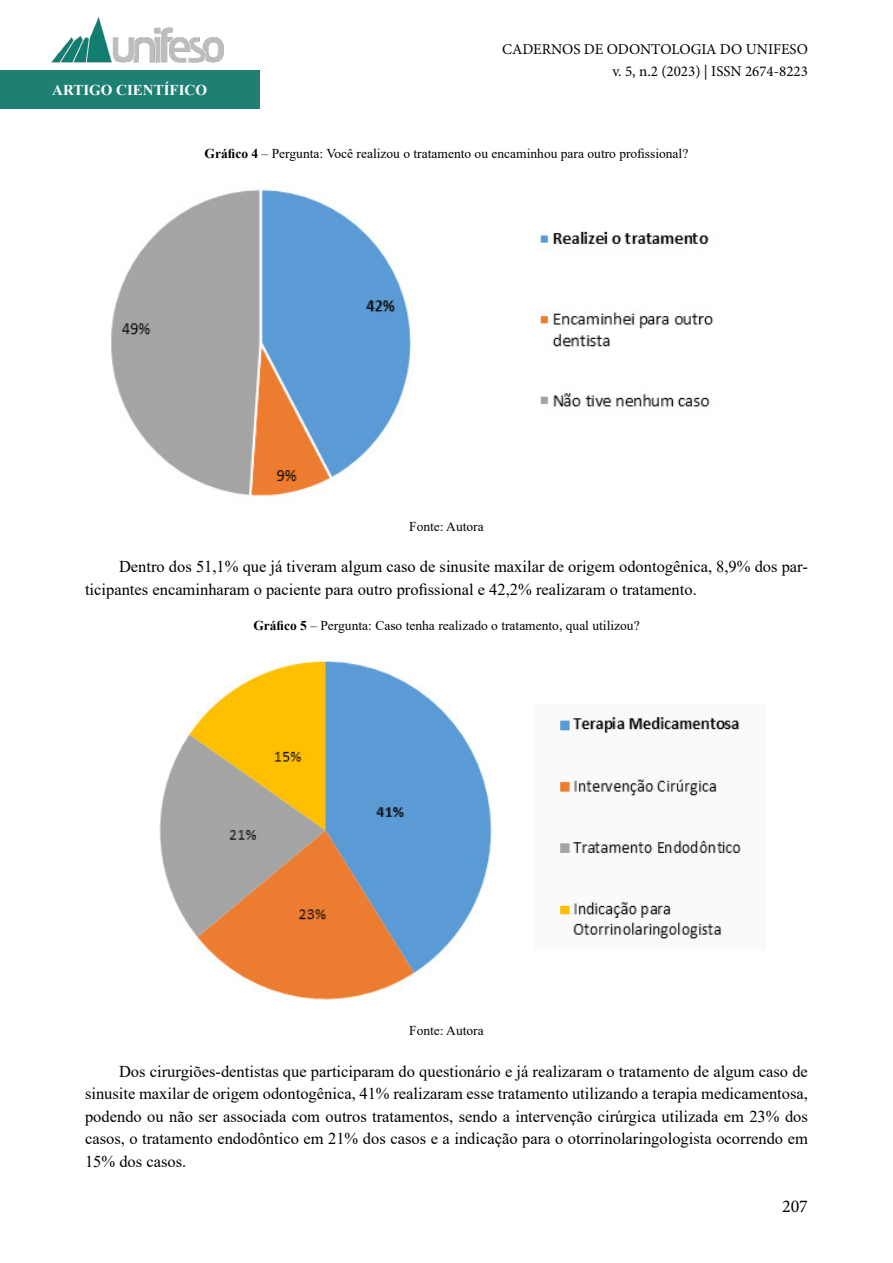
<style>
.page{position:relative;width:893px;height:1263px;background:#fff}
.page>*{position:absolute;margin:0;border:0;box-sizing:border-box;transform-origin:0 0}
.t1{font:18px "Minion Pro";color:#000}
.t2{font:16.5px/22.5px "Times New Roman";color:#000}
.t3{font:15px/22.5px "Minion Pro";color:#000;text-align:right}
.t4{font:700 15px "Times New Roman";color:#fff}
.t5{font:13.5px "Times New Roman";color:#000}
.s1{font-weight:700}
</style>
<div class="page">
<div style="left:0;top:71px;width:259px;height:38px;background:#1e8072"></div>
<img style="left:51px;top:17px;width:173px;height:54px">
<img style="left:111px;top:189px;width:603px;height:312px">
<img style="left:159px;top:656px;width:582px;height:344px">
<p class="t4" style="left:52px;top:79px;width:156px">ARTIGO CIENTÍFICO</p>
<p class="t3" style="left:502px;top:38px;width:307px">CADERNOS DE ODONTOLOGIA DO UNIFESO v. 5, n.2 (2023) | ISSN 2674-8223</p>
<p class="t5" style="left:205px;top:144px;width:485px"><span class="s1">Gráfico 4</span> – Pergunta: Você realizou o tratamento ou encaminhou para outro profissional?</p>
<p class="t5" style="left:409px;top:517px;width:76px">Fonte: Autora</p>
<p class="t2" style="left:85px;top:555px;width:724px;text-indent:34px">Dentro dos 51,1% que já tiveram algum caso de sinusite maxilar de origem odontogênica, 8,9% dos par&shy;ticipantes encaminharam o paciente para outro profissional e 42,2% realizaram o tratamento.</p>
<p class="t5" style="left:253px;top:616px;width:388px"><span class="s1">Gráfico 5</span> – Pergunta: Caso tenha realizado o tratamento, qual utilizou?</p>
<p class="t5" style="left:409px;top:1021px;width:76px">Fonte: Autora</p>
<p class="t2" style="left:85px;top:1059px;width:724px;text-align:justify;text-indent:34px">Dos cirurgiões-dentistas que participaram do questionário e já realizaram o tratamento de algum caso de sinusite maxilar de origem odontogênica, 41% realizaram esse tratamento utilizando a terapia medicamentosa, podendo ou não ser associada com outros tratamentos, sendo a intervenção cirúrgica utilizada em 23% dos casos, o tratamento endodôntico em 21% dos casos e a indicação para o otorrinolaringologista ocorrendo em 15% dos casos.</p>
<p class="t1" style="left:782px;top:1194px;width:27px">207</p>
</div>
